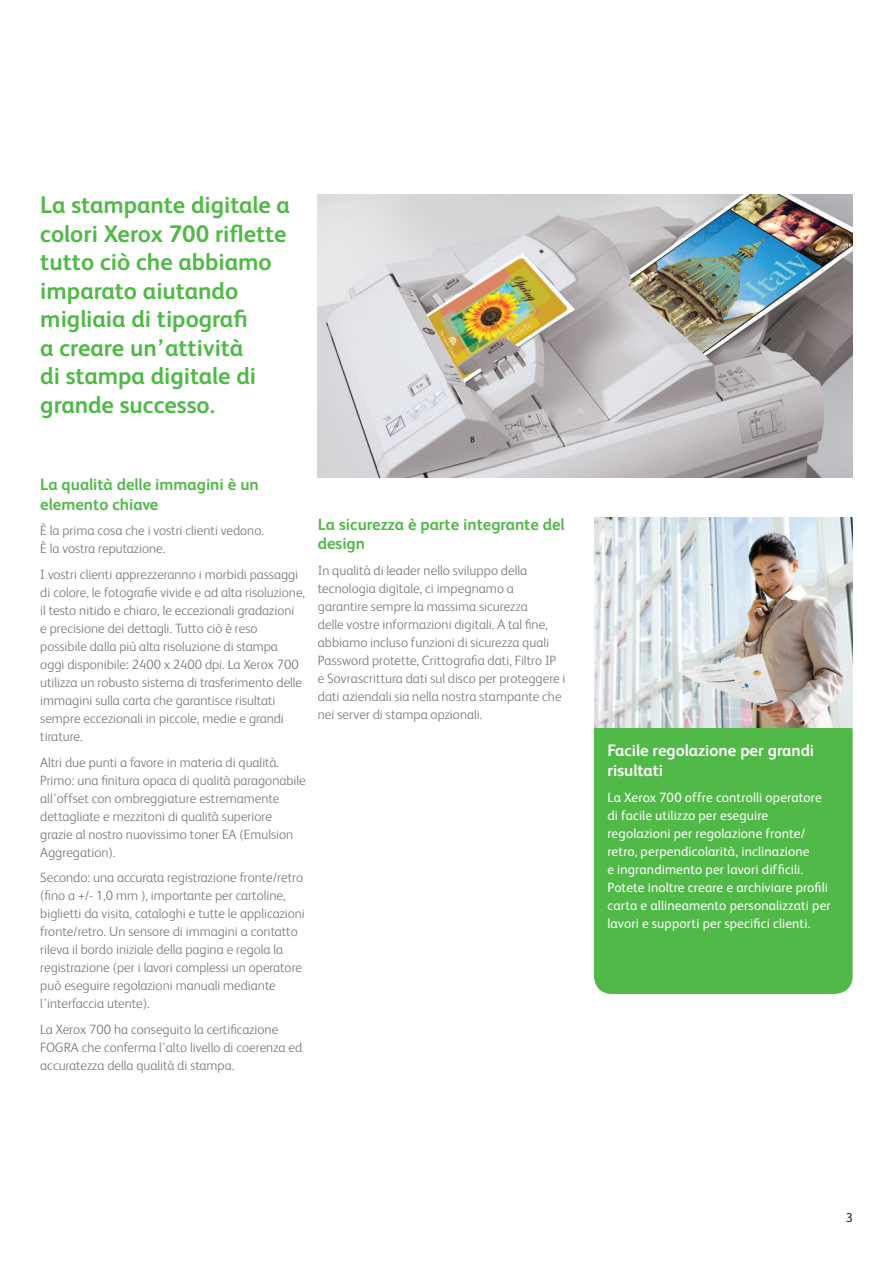
<style>
.page{position:relative;width:893px;height:1263px;background:#fff}
.page>*{position:absolute;margin:0;border:0;box-sizing:border-box;transform-origin:0 0}
.t1{font:700 24px/28.5px "Xerox Sans";color:#51b948}
.t2{font:700 16.5px/19.5px "Xerox Sans";color:#51b948}
.t3{font:700 16.5px/19.5px "Xerox Sans";color:#fff}
.t4{font:300 13.5px/18px "Xerox Sans";color:#76787b}
.t5{font:13.5px/18px "Xerox Sans";letter-spacing:.01em;color:#fff}
.t6{font:12.75px "Xerox Sans";color:#231f20}
</style>
<div class="page">
<div style="left:594px;top:713px;width:258px;height:281px;background:#51b948;border-radius:18px"></div>
<img style="left:594px;top:517px;width:258px;height:211px">
<img style="left:317px;top:194px;width:535px;height:283px">
<h1 class="t1" style="left:40px;top:193px;width:251px">La stampante digitale a colori Xerox 700 riflette tutto ciò che abbiamo imparato aiutando migliaia di tipografi<br>a creare un’attività<br>di stampa digitale di grande successo.</h1>
<p class="t2" style="left:40px;top:477px;width:220px">La qualità delle immagini è un elemento chiave</p>
<p class="t4" style="left:40px;top:523px;width:225px">È la prima cosa che i vostri clienti vedono.<br>È la vostra reputazione.</p>
<p class="t4" style="left:40px;top:567px;width:266px">I vostri clienti apprezzeranno i morbidi passaggi di colore, le fotografie vivide e ad alta risoluzione, il testo nitido e chiaro, le eccezionali gradazioni<br>e precisione dei dettagli. Tutto ciò è reso possibile dalla più alta risoluzione di stampa oggi disponibile: 2400 x 2400 dpi. La Xerox 700 utilizza un robusto sistema di trasferimento delle immagini sulla carta che garantisce risultati sempre eccezionali in piccole, medie e grandi tirature.</p>
<p class="t4" style="left:40px;top:754px;width:267px">Altri due punti a favore in materia di qualità.<br>Primo: una finitura opaca di qualità paragonabile all’offset con ombreggiature estremamente dettagliate e mezzitoni di qualità superiore grazie al nostro nuovissimo toner EA (Emulsion Aggregation).</p>
<p class="t4" style="left:40px;top:870px;width:266px">Secondo: una accurata registrazione fronte/retro (fino a +/- 1,0 mm ), importante per cartoline, biglietti da visita, cataloghi e tutte le applicazioni fronte/retro. Un sensore di immagini a contatto rileva il bordo iniziale della pagina e regola la registrazione (per i lavori complessi un operatore può eseguire regolazioni manuali mediante l’interfaccia utente).</p>
<p class="t4" style="left:40px;top:1022px;width:263px">La Xerox 700 ha conseguito la certificazione<br>FOGRA che conferma l’alto livello di coerenza ed accuratezza della qualità di stampa.</p>
<p class="t2" style="left:318px;top:516px;width:248px">La sicurezza è parte integrante del design</p>
<p class="t4" style="left:318px;top:563px;width:249px">In qualità di leader nello sviluppo della tecnologia digitale, ci impegnamo a garantire sempre la massima sicurezza<br>delle vostre informazioni digitali. A tal fine, abbiamo incluso funzioni di sicurezza quali Password protette, Crittografia dati, Filtro IP e Sovrascrittura dati sul disco per proteggere i dati aziendali sia nella nostra stampante che nei server di stampa opzionali.</p>
<p class="t3" style="left:607px;top:743px;width:208px">Facile regolazione per grandi risultati</p>
<p class="t5" style="left:607px;top:789px;width:225px">La Xerox 700 offre controlli operatore di facile utilizzo per eseguire regolazioni per regolazione fronte/ retro, perpendicolarità, inclinazione<br>e ingrandimento per lavori difficili.<br>Potete inoltre creare e archiviare profili carta e allineamento personalizzati per lavori e supporti per specifici clienti.</p>
<p class="t6" style="left:845px;top:1214px;width:9px">3</p>
</div>
